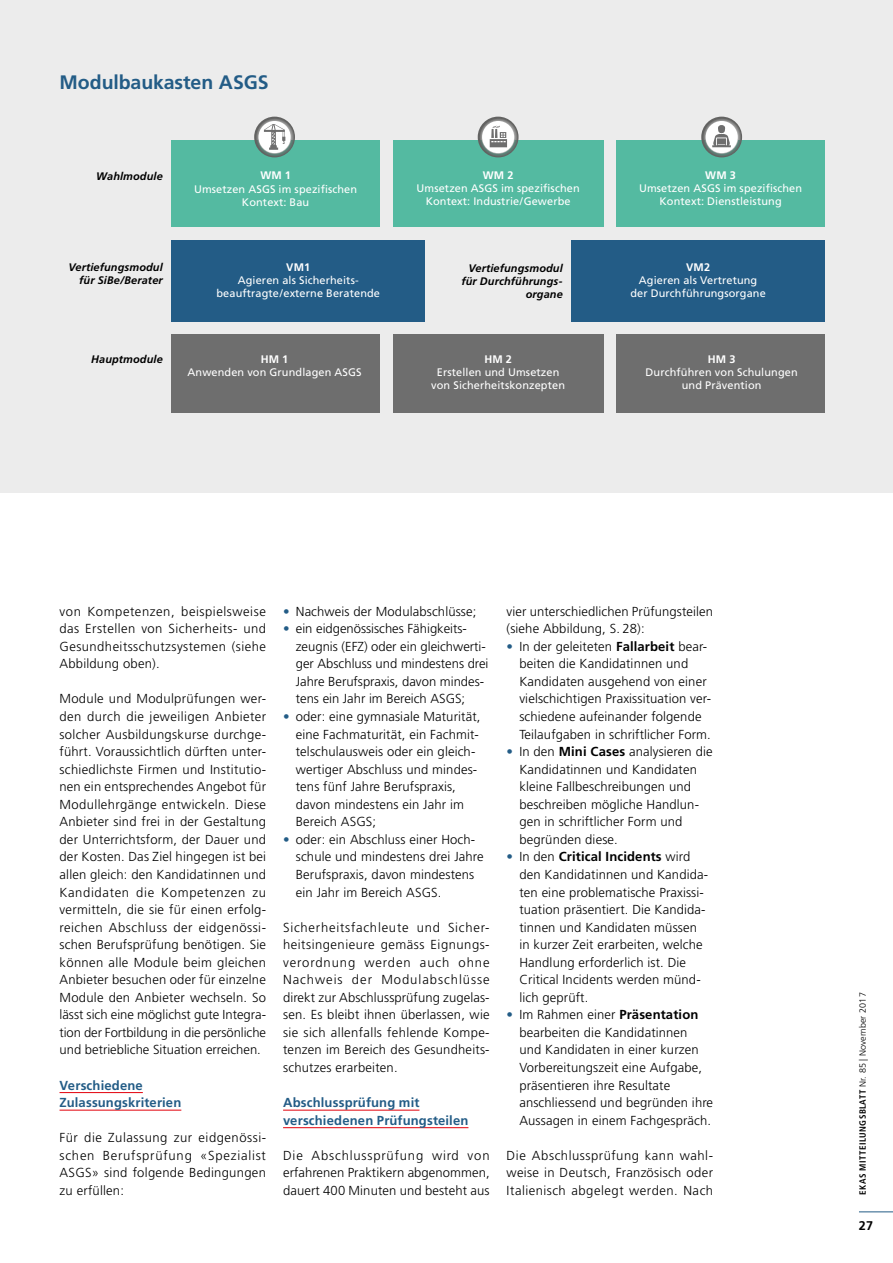
<style>
.page{position:relative;width:893px;height:1263px;background:#fff}
.page>*{position:absolute;margin:0;border:0;box-sizing:border-box;transform-origin:0 0}
.t1{font:700 19.5px "Frutiger LT Std";letter-spacing:-.005em;color:#235c86}
.t2{font:300 13.05px/17.5px "Frutiger LT Std";letter-spacing:.01em;color:#000}
.t3{font:700 13.05px/17.5px "Frutiger LT Std";letter-spacing:.01em;color:#235c86}
.t4{font:700 12.6px "Frutiger LT Std";color:#000}
.t5{font:10.95px/13px "Frutiger LT Std";letter-spacing:.01em;color:#fff;text-align:center}
.t6{font:italic 700 10.95px/13px "Frutiger LT Std";letter-spacing:.01em;color:#000;text-align:right}
.t7{font:700 10.95px "Frutiger LT Std";letter-spacing:.01em;color:#fff}
.t8{font:700 condensed 9px "Frutiger LT Std";letter-spacing:.05em;color:#000}
.s1{color:#235c86}
.s2{font-weight:700}
.s3{font-weight:300;font-stretch:normal}
</style>
<div class="page">
<hr style="left:60px;top:1092px;width:83px;height:1px;background:#e3000b">
<hr style="left:60px;top:1110px;width:121px;height:1px;background:#e3000b">
<hr style="left:283px;top:1110px;width:136px;height:1px;background:#e3000b">
<hr style="left:283px;top:1127px;width:185px;height:1px;background:#e3000b">
<div style="left:0;top:0;width:893px;height:493px;background:#ececec"></div>
<div style="left:171px;top:140px;width:209px;height:87px;background:#54baa1"></div>
<div style="left:171px;top:334px;width:209px;height:79px;background:#6e6e6e"></div>
<div style="left:171px;top:240px;width:254px;height:81px;background:#235c86"></div>
<div style="left:571px;top:240px;width:254px;height:81px;background:#235c86"></div>
<div style="left:616px;top:140px;width:209px;height:87px;background:#54baa1"></div>
<div style="left:616px;top:334px;width:209px;height:79px;background:#6e6e6e"></div>
<div style="left:393px;top:140px;width:210px;height:87px;background:#54baa1"></div>
<div style="left:393px;top:334px;width:210px;height:79px;background:#6e6e6e"></div>
<svg style="left:705px;top:120px;width:33px;height:34px"></svg>
<div style="left:701px;top:117px;width:41px;height:40px;border:4px solid #626261;border-radius:50%"></div>
<svg style="left:712px;top:125px;width:19px;height:22px"></svg>
<svg style="left:481px;top:120px;width:34px;height:34px"></svg>
<div style="left:478px;top:117px;width:40px;height:40px;border:4px solid #626261;border-radius:50%"></div>
<svg style="left:490px;top:125px;width:17px;height:22px"></svg>
<svg style="left:258px;top:120px;width:33px;height:34px"></svg>
<div style="left:254px;top:117px;width:41px;height:40px;border:4px solid #626261;border-radius:50%"></div>
<svg style="left:264px;top:124px;width:21px;height:26px"></svg>
<hr style="left:859px;top:1211px;width:34px;height:1px;background:#235c86">
<h1 class="t1" style="left:60px;top:71px;width:210px">Modulbaukasten ASGS</h1>
<p class="t6" style="left:96px;top:170px;width:68px">Wahlmodule</p>
<p class="t7" style="left:260px;top:169px;width:32px">WM 1</p>
<p class="t5" style="left:194px;top:182px;width:165px">Umsetzen ASGS im spezifischen<br>Kontext: Bau</p>
<p class="t7" style="left:483px;top:169px;width:32px">WM 2</p>
<p class="t5" style="left:417px;top:182px;width:165px">Umsetzen ASGS im spezifischen<br>Kontext: Industrie/Gewerbe</p>
<p class="t7" style="left:705px;top:169px;width:32px">WM 3</p>
<p class="t5" style="left:639px;top:182px;width:165px">Umsetzen ASGS im spezifischen<br>Kontext: Dienstleistung</p>
<p class="t6" style="left:68px;top:261px;width:96px">Vertiefungsmodul für SiBe/Berater</p>
<p class="t6" style="left:461px;top:261px;width:103px">Vertiefungsmodul für Durchführungs&shy;organe</p>
<p class="t7" style="left:286px;top:261px;width:25px">VM1</p>
<p class="t5" style="left:217px;top:274px;width:165px">Agieren als Sicherheits&shy;beauftragte/externe Beratende</p>
<p class="t7" style="left:686px;top:261px;width:25px">VM2</p>
<p class="t5" style="left:630px;top:274px;width:137px">Agieren als Vertretung der Durchführungsorgane</p>
<p class="t6" style="left:91px;top:353px;width:73px">Hauptmodule</p>
<p class="t7" style="left:261px;top:353px;width:29px">HM 1</p>
<p class="t5" style="left:188px;top:366px;width:176px">Anwenden von Grundlagen ASGS</p>
<p class="t7" style="left:484px;top:353px;width:29px">HM 2</p>
<p class="t5" style="left:431px;top:366px;width:135px">Erstellen und Umsetzen von Sicherheitskonzepten</p>
<p class="t7" style="left:708px;top:353px;width:29px">HM 3</p>
<p class="t5" style="left:646px;top:366px;width:154px">Durchführen von Schulungen und Prävention</p>
<p class="t2" style="left:60px;top:603px;width:208px;text-align:justify">von Kompetenzen, beispielsweise das Erstellen von Sicherheits- und Gesundheitsschutzsystemen (siehe Abbildung oben).</p>
<p class="t2" style="left:60px;top:690px;width:208px;text-align:justify">Module und Modulprüfungen wer&shy;den durch die jeweiligen Anbieter solcher Ausbildungskurse durchge&shy;führt. Voraussichtlich dürften unter&shy;schiedlichste Firmen und Institutio&shy;nen ein entsprechendes Angebot für Modullehrgänge entwickeln. Diese Anbieter sind frei in der Gestaltung der Unterrichtsform, der Dauer und der Kosten. Das Ziel hingegen ist bei allen gleich: den Kandidatinnen und Kandidaten die Kompetenzen zu vermitteln, die sie für einen erfolg&shy;reichen Abschluss der eidgenössi&shy;schen Berufsprüfung benötigen. Sie können alle Module beim gleichen Anbieter besuchen oder für einzelne Module den Anbieter wechseln. So lässt sich eine möglichst gute Integra&shy;tion der Fortbildung in die persönliche und betriebliche Situation erreichen.</p>
<p class="t3" style="left:60px;top:1076px;width:123px">Verschiedene<br>Zulassungskriterien</p>
<p class="t2" style="left:60px;top:1129px;width:208px;text-align:justify">Für die Zulassung zur eidgenössi&shy;schen Berufsprüfung «Spezialist ASGS» sind folgende Bedingungen zu erfüllen:</p>
<p class="t2" style="left:283px;top:603px;width:195px"><span class="s1">•</span> Nachweis der Modulabschlüsse;</p>
<p class="t2" style="left:296px;top:620px;width:194px;text-indent:-13px"><span class="s1">•</span> ein eidgenössisches Fähigkeits&shy;zeugnis (EFZ) oder ein gleichwerti&shy;ger Abschluss und mindestens drei Jahre Berufspraxis, davon mindes&shy;tens ein Jahr im Bereich ASGS;</p>
<p class="t2" style="left:296px;top:708px;width:186px;text-indent:-13px"><span class="s1">•</span> oder: eine gymnasiale Maturität, eine Fachmaturität, ein Fachmit&shy;telschulausweis oder ein gleich&shy;wertiger Abschluss und mindes&shy;tens fünf Jahre Berufspraxis, davon mindestens ein Jahr im<br>Bereich ASGS;</p>
<p class="t2" style="left:296px;top:831px;width:189px;text-indent:-13px"><span class="s1">•</span> oder: ein Abschluss einer Hoch&shy;schule und mindestens drei Jahre<br>Berufspraxis, davon mindestens ein Jahr im Bereich ASGS.</p>
<p class="t2" style="left:283px;top:918px;width:208px;text-align:justify">Sicherheitsfachleute und Sicher&shy;heitsingenieure gemäss Eignungs&shy;verordnung werden auch ohne Nachweis der Modulabschlüsse direkt zur Abschlussprüfung zugelas&shy;sen. Es bleibt ihnen überlassen, wie sie sich allenfalls fehlende Kompe&shy;tenzen im Bereich des Gesundheits&shy;schutzes erarbeiten.</p>
<p class="t3" style="left:283px;top:1094px;width:187px">Abschlussprüfung mit verschiedenen Prüfungsteilen</p>
<p class="t2" style="left:283px;top:1147px;width:208px;text-align:justify">Die Abschlussprüfung wird von erfahrenen Praktikern abgenommen, dauert 400 Minuten und besteht aus</p>
<p class="t2" style="left:507px;top:603px;width:208px">vier unterschiedlichen Prüfungsteilen (siehe Abbildung, S. 28):</p>
<p class="t2" style="left:519px;top:638px;width:193px;text-indent:-13px"><span class="s1">•</span> In der geleiteten <span class="s2">Fallarbeit</span> bear&shy;beiten die Kandidatinnen und Kandidaten ausgehend von einer vielschichtigen Praxissituation ver&shy;schiedene aufeinander folgende Teilaufgaben in schriftlicher Form.</p>
<p class="t2" style="left:519px;top:743px;width:195px;text-indent:-13px"><span class="s1">•</span> In den <span class="s2">Mini Cases</span> analysieren die<br>Kandidatinnen und Kandidaten kleine Fallbeschreibungen und beschreiben mögliche Handlun&shy;gen in schriftlicher Form und begründen diese.</p>
<p class="t2" style="left:519px;top:848px;width:190px;text-indent:-13px"><span class="s1">•</span> In den <span class="s2">Critical Incidents</span> wird den Kandidatinnen und Kandida&shy;ten eine problematische Praxissi&shy;tuation präsentiert. Die Kandida&shy;tinnen und Kandidaten müssen in kurzer Zeit erarbeiten, welche<br>Handlung erforderlich ist. Die<br>Critical Incidents werden münd&shy;lich geprüft.</p>
<p class="t2" style="left:519px;top:1006px;width:195px;text-indent:-13px"><span class="s1">•</span> Im Rahmen einer <span class="s2">Präsentation </span>bearbeiten die Kandidatinnen<br>und Kandidaten in einer kurzen<br>Vorbereitungszeit eine Aufgabe, präsentieren ihre Resultate anschliessend und begründen ihre<br>Aussagen in einem Fachgespräch.</p>
<p class="t2" style="left:507px;top:1147px;width:208px;text-align:justify">Die Abschlussprüfung kann wahl&shy;weise in Deutsch, Französisch oder Italienisch abgelegt werden. Nach</p>
<p class="t8" style="left:857px;top:1195px;width:204px;rotate:-90deg">EKAS MITTEILUNGSBLATT <span class="s3">Nr. 85 | November 2017</span></p>
<p class="t4" style="left:859px;top:1218px;width:16px">27</p>
</div>
